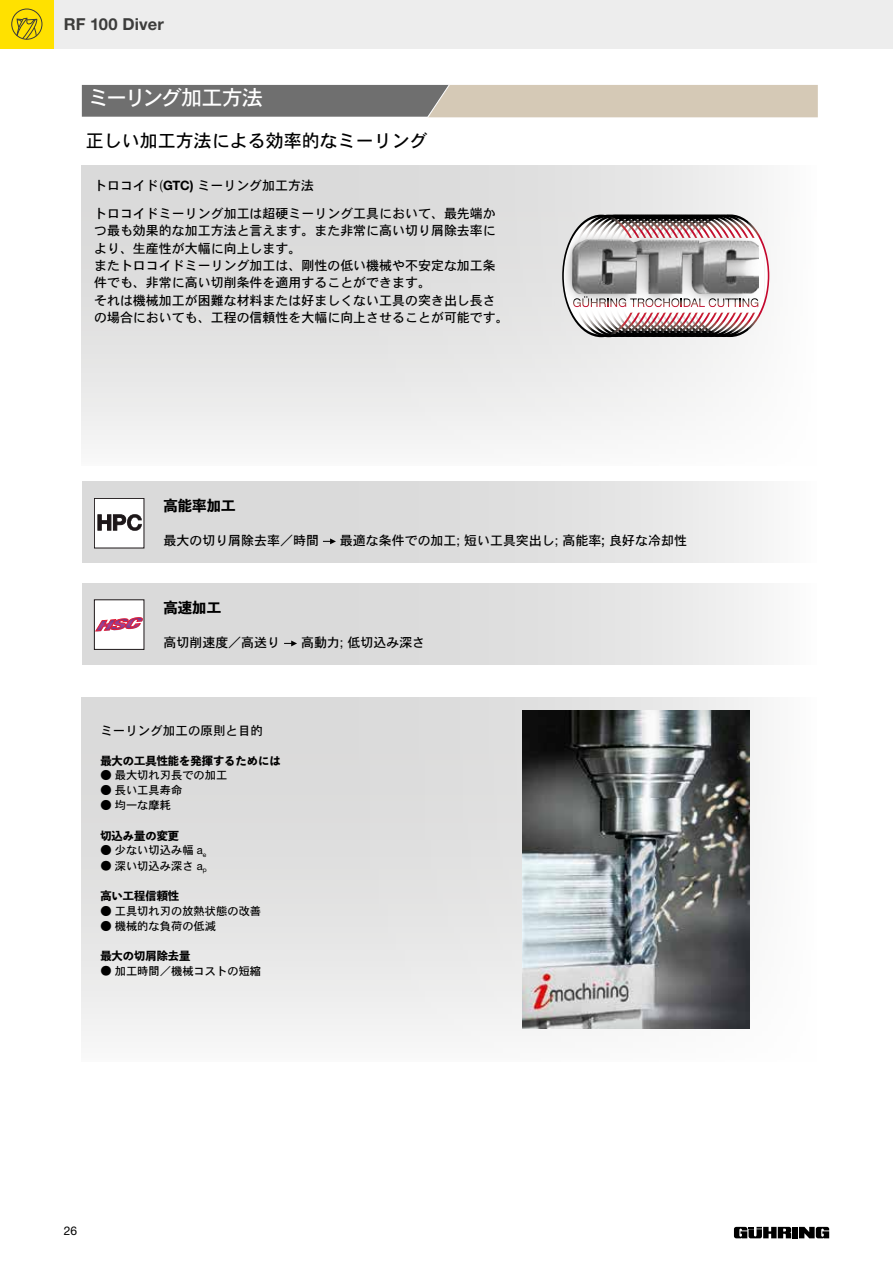
<style>
.page{position:relative;width:893px;height:1263px;background:#fff}
.page>*{position:absolute;margin:0;border:0;box-sizing:border-box;transform-origin:0 0}
.t1{font:21.15px "Osaka";letter-spacing:-.08em;color:#fff}
.t2{font:18px "Osaka";color:#000}
.t3{font:700 16.5px "Helvetica Neue LTW1 G";letter-spacing:.01em;color:#3c3c3b}
.t4{font:14.4px "Toppan Bunkyu Midashi Go Std EB";color:#000}
.t5{font:12.9px/17.2px "Osaka";color:#000}
.t6{font:12.45px "Osaka";color:#000}
.t7{font:12px "Helvetica Neue LTW1 G";color:#000}
.t8{font:11.25px "Osaka";color:#000}
.t9{font:11.25px "Toppan Bunkyu Midashi Go Std EB";color:#000}
.s1{font-family:"Koz Min Pr 6 N"}
.s2{font-family:"Helvetica Neue LTW1 G";font-weight:700}
.s3{font-family:"Helvetica Neue LTW1 G"}
</style>
<div class="page">
<svg style="left:82px;top:84px;width:736px;height:34px;background:#a9a39a"></svg>
<div style="left:82px;top:584px;width:735px;height:81px;background:linear-gradient(to right,#d2d2d2,#f0f0f0)"></div>
<div style="left:82px;top:482px;width:735px;height:81px;background:linear-gradient(to right,#d0d0d0,#f1f1f1)"></div>
<div style="left:94px;top:498px;width:50px;height:50px;background:#fff"></div>
<div style="left:94px;top:498px;width:50px;height:50px;border:1px solid #1d1719"></div>
<svg style="left:97px;top:514px;width:45px;height:17px"></svg>
<div style="left:94px;top:600px;width:50px;height:49px;background:#fff"></div>
<div style="left:94px;top:599px;width:50px;height:51px;border:1px solid #1d1719"></div>
<svg style="left:95px;top:617px;width:49px;height:15px"></svg>
<svg style="left:82px;top:165px;width:680px;height:279px"></svg>
<img style="left:537px;top:208px;width:233px;height:153px">
<img style="left:572px;top:240px;width:186px;height:53px">
<svg style="left:82px;top:697px;width:680px;height:339px;background:#e2e2e2"></svg>
<img style="left:523px;top:710px;width:226px;height:318px">
<div style="left:0;top:0;width:893px;height:48px;background:#ededed"></div>
<div style="left:0;top:0;width:53px;height:48px;background:#ffe100"></div>
<div style="left:11px;top:9px;width:31px;height:31px;border:1px solid #3c3c3b;border-radius:50%"></div>
<svg style="left:16px;top:17px;width:21px;height:23px"></svg>
<div style="left:792px;top:1227px;width:6px;height:11px;background:#000"></div>
<svg style="left:734px;top:1227px;width:57px;height:11px"></svg>
<svg style="left:799px;top:1227px;width:30px;height:11px"></svg>
<svg style="left:323px;top:538px;width:13px;height:6px"></svg>
<svg style="left:284px;top:640px;width:13px;height:6px"></svg>
<p class="t3" style="left:64px;top:14px;width:101px">RF 100 Diver</p>
<h1 class="t1" style="left:88px;top:84px;width:177px">ミーリング加工方法</h1>
<h2 class="t2" style="left:86px;top:129px;width:343px">正しい加工方法による効率的なミーリング</h2>
<p class="t5" style="left:94px;top:176px;width:221px">トロコイド<span class="s1">(</span><span class="s2">GTC)</span> ミーリング加工方法</p>
<p class="t5" style="left:94px;top:204px;width:416px">トロコイドミーリング加工は超硬ミーリング工具において、最先端かつ最も効果的な加工方法と言えます。また非常に高い切り屑除去率により、生産性が大幅に向上します。<br>またトロコイドミーリング加工は、剛性の低い機械や不安定な加工条件でも、非常に高い切削条件を適用することができます。<br>それは機械加工が困難な材料または好ましくない工具の突き出し長さの場合においても、工程の信頼性を大幅に向上させることが可能です。</p>
<p class="t4" style="left:163px;top:494px;width:73px">高能率加工</p>
<p class="t5" style="left:163px;top:532px;width:157px">最大の切り屑除去率／時間</p>
<p class="t5" style="left:340px;top:532px;width:349px">最適な条件での加工<span class="s3">;</span> 短い工具突出し<span class="s3">;</span> 高能率; 良好な冷却性</p>
<p class="t4" style="left:163px;top:596px;width:59px">高速加工</p>
<p class="t5" style="left:163px;top:634px;width:118px">高切削速度／高送り</p>
<p class="t5" style="left:301px;top:634px;width:126px">高動力<span class="s3">;</span> 低切込み深さ</p>
<p class="t6" style="left:100px;top:723px;width:164px">ミーリング加工の原則と目的</p>
<p class="t9" style="left:100px;top:752px;width:182px">最大の工具性能を発揮するためには</p>
<p class="t8" style="left:100px;top:768px;width:129px">● 最大切れ刃長での加工</p>
<p class="t8" style="left:100px;top:783px;width:84px">● 長い工具寿命</p>
<p class="t8" style="left:100px;top:798px;width:72px">● 均一な摩耗</p>
<p class="t9" style="left:100px;top:827px;width:80px">切込み量の変更</p>
<p class="t8" style="left:100px;top:843px;width:107px">● 少ない切込み幅 <span class="s3">a</span><sub>e</sub></p>
<p class="t8" style="left:100px;top:858px;width:108px"><span class="s1">●</span> 深い切込み深さ <span class="s3">a</span><sub>p</sub></p>
<p class="t9" style="left:100px;top:887px;width:80px">高い工程信頼性</p>
<p class="t8" style="left:100px;top:903px;width:162px">● 工具切れ刃の放熱状態の改善</p>
<p class="t8" style="left:100px;top:918px;width:117px">● 機械的な負荷の低減</p>
<p class="t9" style="left:100px;top:947px;width:92px">最大の切屑除去量</p>
<p class="t8" style="left:100px;top:963px;width:162px"><span class="s1">●</span> 加工時間／機械コストの短縮</p>
<p class="t7" style="left:64px;top:1224px;width:15px">26</p>
</div>
